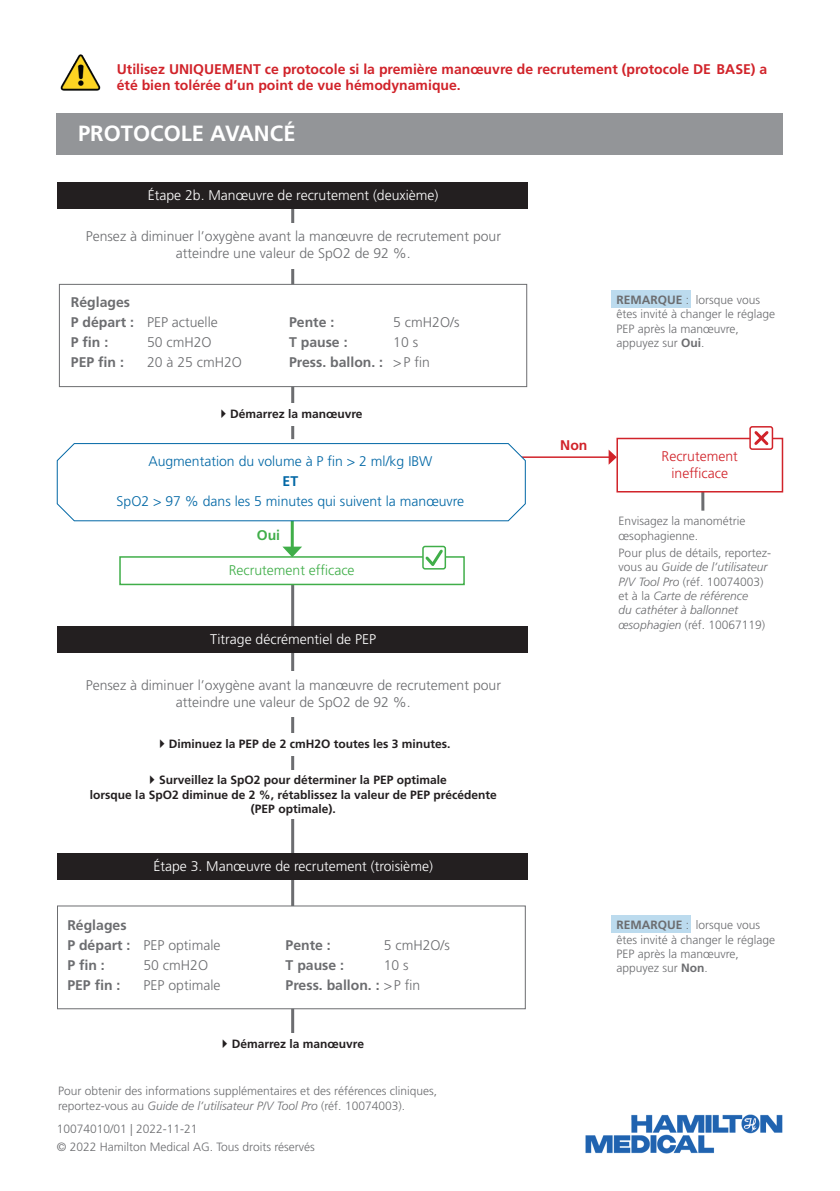
<style>
.page{position:relative;width:840px;height:1191px;background:#fff}
.page>*{position:absolute;margin:0;border:0;box-sizing:border-box;transform-origin:0 0}
.t1{font:700 22px "Frutiger LT Std";color:#fff}
.t2{font:300 14px/16.8px "Frutiger LT Std";color:#6c6d70;text-align:center}
.t3{font:700 14px/20px "Frutiger LT Std";color:#6c6d70}
.t4{font:700 14px/16.8px "Frutiger LT Std";color:#d1232a}
.t5{font:300 14px "Frutiger LT Std";color:#fff}
.t6{font:300 14px "Frutiger LT Std";color:#0067a5}
.t7{font:300 14px/16.8px "Frutiger LT Std";color:#d1232a;text-align:center}
.t8{font:300 14px "Frutiger LT Std";color:#40ae49}
.t9{font:700 14px "Frutiger LT Std";color:#40ae49}
.t10{font:700 14px "Frutiger LT Std";color:#0067a5}
.t11{font:300 12px/14.4px "Frutiger LT Std";color:#6c6d70}
.t12{font:700 12px "Frutiger LT Std";color:#231f20}
.t13{font:italic 300 12px/14.4px "Frutiger LT Std";color:#6c6d70}
.s1{font-style:inherit}
.s2{font-weight:300}
.s3{font-style:italic}
.s4{font-weight:700}
.s5{font-style:normal}
</style>
<div class="page">
<img style="left:585px;top:1114px;width:197px;height:39px">
<hr style="left:499px;top:456px;width:110px;height:2px;background:#d1232a">
<svg style="left:608px;top:449px;width:8px;height:16px"></svg>
<hr style="left:290px;top:451px;width:3px;height:98px;background:#40ae49">
<svg style="left:282px;top:546px;width:20px;height:10px"></svg>
<hr style="left:291px;top:571px;width:3px;height:468px;background:#6c6d70">
<hr style="left:291px;top:206px;width:3px;height:233px;background:#6c6d70">
<div style="left:57px;top:182px;width:470px;height:27px;background:#231f20"></div>
<div style="left:59px;top:284px;width:468px;height:103px;background:#fff;border:1px solid #6c6d70"></div>
<div style="left:58px;top:671px;width:469px;height:46px;background:#fff"></div>
<svg style="left:700px;top:492px;width:4px;height:18px"></svg>
<div style="left:616px;top:438px;width:166px;height:54px;background:#fff;border:2px solid #d1232a"></div>
<div style="left:749px;top:426px;width:23px;height:24px;border:2px solid #d1232a;border-radius:2px"></div>
<svg style="left:751px;top:428px;width:19px;height:20px"></svg>
<div style="left:119px;top:556px;width:345px;height:29px;background:#fff;border:2px solid #40ae49"></div>
<div style="left:422px;top:546px;width:24px;height:23px;border:2px solid #40ae49;border-radius:2px"></div>
<svg style="left:422px;top:547px;width:23px;height:21px"></svg>
<div style="left:136px;top:403px;width:311px;height:21px;background:#fff"></div>
<div style="left:155px;top:408px;width:273px;height:17px;background:#fff"></div>
<div style="left:57px;top:905px;width:468px;height:104px;background:#fff;border:1px solid #6c6d70"></div>
<div style="left:138px;top:1033px;width:311px;height:21px;background:#fff"></div>
<div style="left:57px;top:113px;width:725px;height:41px;background:#939598"></div>
<img style="left:60px;top:54px;width:41px;height:37px">
<div style="left:58px;top:223px;width:469px;height:45px;background:#fff"></div>
<div style="left:611px;top:291px;width:79px;height:17px;background:#bcdbee"></div>
<svg style="left:56px;top:443px;width:470px;height:79px"></svg>
<div style="left:57px;top:627px;width:470px;height:26px;background:#231f20"></div>
<div style="left:149px;top:733px;width:311px;height:21px;background:#fff"></div>
<div style="left:78px;top:739px;width:453px;height:16px;background:#fff"></div>
<div style="left:149px;top:770px;width:311px;height:21px;background:#fff"></div>
<div style="left:67px;top:790px;width:452px;height:28px;background:#fff"></div>
<div style="left:57px;top:853px;width:470px;height:26px;background:#231f20"></div>
<div style="left:611px;top:916px;width:79px;height:17px;background:#bcdbee"></div>
<p class="t4" style="left:117px;top:60px;width:651px">Utilisez UNIQUEMENT ce protocole si la première manœuvre de recrutement (protocole <span class="s1">DE BASE</span>) a été bien tolérée d’un point de vue hémodynamique.</p>
<h1 class="t1" style="left:78px;top:121px;width:219px">PROTOCOLE AVANCÉ</h1>
<p class="t5" style="left:148px;top:187px;width:292px">Étape 2b. Manœuvre de recrutement (deuxième)</p>
<p class="t2" style="left:86px;top:228px;width:416px">Pensez à diminuer l’oxygène avant la manœuvre de recrutement pour atteindre une valeur de SpO2 de 92 %.</p>
<p class="t3" style="left:71px;top:292px;width:148px">Réglages<br>P départ : <span class="s2">PEP actuelle</span></p>
<p class="t3" style="left:289px;top:312px;width:47px">Pente :</p>
<p class="t2" style="left:393px;top:314px;width:68px">5 cmH2O/s</p>
<p class="t3" style="left:71px;top:332px;width:39px">P fin :</p>
<p class="t2" style="left:147px;top:334px;width:66px">50 cmH2O</p>
<p class="t3" style="left:289px;top:332px;width:60px">T pause :</p>
<p class="t2" style="left:393px;top:334px;width:26px">10 s</p>
<p class="t3" style="left:71px;top:352px;width:54px">PEP fin :</p>
<p class="t2" style="left:147px;top:354px;width:96px">20 à 25 cmH2O</p>
<p class="t3" style="left:289px;top:352px;width:142px">Press. ballon. : <span class="s2">&gt;P fin</span></p>
<p class="t12" style="left:230px;top:406px;width:134px">Démarrez la manœuvre</p>
<p class="t6" style="left:148px;top:453px;width:285px">Augmentation du volume à P fin &gt; 2 ml/kg IBW</p>
<p class="t10" style="left:282px;top:472px;width:17px">ET</p>
<p class="t6" style="left:116px;top:493px;width:349px">SpO2 &gt; 97 % dans les 5 minutes qui suivent la manœuvre</p>
<p class="t9" style="left:256px;top:527px;width:25px">Oui</p>
<p class="t8" style="left:229px;top:562px;width:127px">Recrutement efficace</p>
<p class="t5" style="left:210px;top:631px;width:167px">Titrage décrémentiel de PEP</p>
<p class="t2" style="left:86px;top:677px;width:416px">Pensez à diminuer l’oxygène avant la manœuvre de recrutement pour atteindre une valeur de SpO2 de 92 %.</p>
<p class="t12" style="left:169px;top:737px;width:283px">Diminuez la PEP de 2 cmH2O toutes les 3 minutes.</p>
<p class="t12" style="left:159px;top:773px;width:289px">Surveillez la SpO2 pour déterminer la PEP optimale</p>
<p class="t12" style="left:90px;top:787px;width:408px">lorsque la SpO2 diminue de 2 %, rétablissez la valeur de PEP précédente</p>
<p class="t12" style="left:251px;top:802px;width:86px">(PEP optimale).</p>
<p class="t5" style="left:153px;top:858px;width:281px">Étape 3. Manœuvre de recrutement (troisième)</p>
<p class="t3" style="left:67px;top:915px;width:155px">Réglages<br>P départ : <span class="s2">PEP optimale</span></p>
<p class="t3" style="left:285px;top:935px;width:47px">Pente :</p>
<p class="t2" style="left:383px;top:937px;width:68px">5 cmH2O/s</p>
<p class="t3" style="left:67px;top:955px;width:39px">P fin :</p>
<p class="t2" style="left:143px;top:957px;width:66px">50 cmH2O</p>
<p class="t3" style="left:285px;top:955px;width:60px">T pause :</p>
<p class="t2" style="left:383px;top:957px;width:26px">10 s</p>
<p class="t3" style="left:67px;top:975px;width:54px">PEP fin :</p>
<p class="t2" style="left:143px;top:977px;width:79px">PEP optimale</p>
<p class="t3" style="left:285px;top:975px;width:136px">Press. ballon. : <span class="s2">&gt;P fin</span></p>
<p class="t12" style="left:231px;top:1036px;width:134px">Démarrez la manœuvre</p>
<p class="t11" style="left:58px;top:1084px;width:380px">Pour obtenir des informations supplémentaires et des références cliniques, reportez-vous au <span class="s3">Guide de l’utilisateur P/V Tool Pro</span> (réf. 10074003).</p>
<p class="t11" style="left:57px;top:1120px;width:259px;line-height:17.2px">10074010/01 | 2022-11-21<br>© 2022 Hamilton Medical AG. Tous droits réservés</p>
<p class="t11" style="left:616px;top:293px;width:160px"><span class="s4">REMARQUE</span> : lorsque vous êtes invité à changer le réglage<br>PEP après la manœuvre, appuyez sur <span class="s4">Oui</span>.</p>
<p class="t4" style="left:560px;top:437px;width:29px">Non</p>
<p class="t7" style="left:661px;top:448px;width:78px">Recrutement inefficace</p>
<p class="t11" style="left:618px;top:514px;width:128px">Envisagez la manométrie œsophagienne.</p>
<p class="t13" style="left:618px;top:545px;width:154px"><span class="s5">Pour plus de détails, reportez&shy;vous au</span> Guide de l’utilisateur<br>P/V Tool Pro <span class="s5">(réf. 10074003) et à la</span> Carte de référence<br>du cathéter à ballonnet œsophagien <span class="s5">(réf. 10067119)</span></p>
<p class="t11" style="left:616px;top:918px;width:160px"><span class="s4">REMARQUE</span> : lorsque vous êtes invité à changer le réglage<br>PEP après la manœuvre, appuyez sur <span class="s4">Non</span>.</p>
</div>
